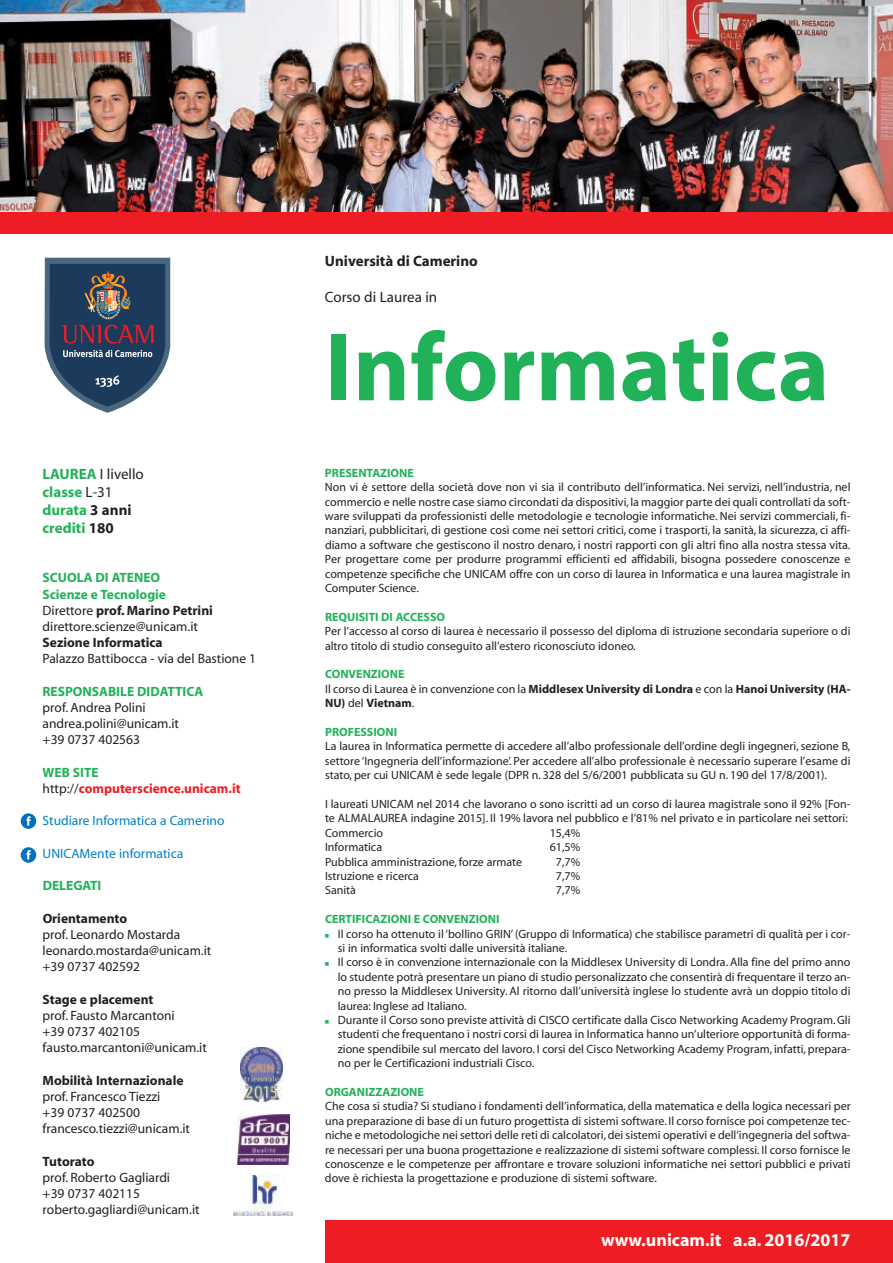
<style>
.page{position:relative;width:893px;height:1263px;background:#fff}
.page>*{position:absolute;margin:0;border:0;box-sizing:border-box;transform-origin:0 0}
.t1{font:700 97.5px "Myriad Pro";color:#21b259}
.t2{font:700 18px "Myriad";color:#fff}
.t3{font:700 15px/18px "Myriad";color:#21b259}
.t4{font:700 15px "Myriad";color:#231f20}
.t5{font:15px "Myriad";color:#231f20}
.t6{font:13.5px/16.2px "Myriad";color:#231f20}
.t7{font:700 13.5px "Myriad";color:#231f20}
.t8{font:13.5px "Myriad";color:#0080c5}
.t9{font:700 13.5px/16.2px "Myriad";color:#ee1d23}
.t10{font:700 13.5px "Myriad";color:#21b259}
.t11{font:12px/14.4px "Myriad";color:#231f20;text-align:justify}
.t12{font:700 12px/14.4px "Myriad";color:#231f20}
.t13{font:700 12px "Myriad";color:#21b259}
.s1{font-weight:400;color:#231f20}
.s2{color:#231f20}
.s3{font-weight:700;color:#21b259}
.s4{font-weight:700}
.s5{color:#21b259}
.s6{font-weight:400}
</style>
<div class="page">
<img style="left:0;top:0;width:893px;height:213px">
<div style="left:325px;top:1220px;width:568px;height:43px;background:#ee1d23"></div>
<div style="left:0;top:213px;width:893px;height:21px;background:#ee1d23"></div>
<img style="left:238px;top:1115px;width:52px;height:49px">
<img style="left:233px;top:1175px;width:60px;height:40px">
<svg style="left:44px;top:257px;width:127px;height:156px;background:#536379"></svg>
<div style="left:21px;top:813px;width:15px;height:16px;background:#0072bc;border-radius:50%"></div>
<svg style="left:26px;top:816px;width:5px;height:10px"></svg>
<img style="left:241px;top:1047px;width:41px;height:54px">
<svg style="left:20px;top:846px;width:16px;height:18px"></svg>
<div style="left:21px;top:847px;width:15px;height:16px;background:#0072bc;border-radius:50%"></div>
<svg style="left:26px;top:850px;width:5px;height:9px"></svg>
<p class="t3" style="left:43px;top:466px;width:103px">LAUREA <span class="s1">I livello </span>classe <span class="s1">L-31 </span>durata <span class="s2">3 anni </span>crediti <span class="s2">180</span></p>
<p class="t6" style="left:43px;top:571px;width:172px"><span class="s3">SCUOLA DI ATENEO<br>Scienze e Tecnologie<br></span>Direttore <span class="s4">prof. Marino Petrini </span>direttore.scienze@unicam.it</p>
<p class="t7" style="left:43px;top:637px;width:122px">Sezione Informatica</p>
<p class="t6" style="left:43px;top:652px;width:215px">Palazzo Battibocca - via del Bastione 1</p>
<p class="t10" style="left:43px;top:686px;width:162px">RESPONSABILE DIDATTICA</p>
<p class="t6" style="left:43px;top:700px;width:138px">prof. Andrea Polini andrea.polini@unicam.it +39 0737 402563</p>
<p class="t9" style="left:43px;top:765px;width:200px"><span class="s5">WEB SITE </span><span class="s1">http://</span>computerscience.unicam.it</p>
<p class="t8" style="left:43px;top:816px;width:183px">Studiare Informatica a Camerino</p>
<p class="t8" style="left:43px;top:848px;width:142px">UNICAMente informatica</p>
<p class="t10" style="left:43px;top:880px;width:60px">DELEGATI</p>
<p class="t7" style="left:43px;top:913px;width:86px">Orientamento</p>
<p class="t6" style="left:43px;top:927px;width:170px">prof. Leonardo Mostarda leonardo.mostarda@unicam.it +39 0737 402592</p>
<p class="t7" style="left:43px;top:994px;width:112px">Stage e placement</p>
<p class="t6" style="left:43px;top:1008px;width:166px">prof. Fausto Marcantoni<br>+39 0737 402105 fausto.marcantoni@unicam.it</p>
<p class="t7" style="left:43px;top:1075px;width:142px">Mobilità Internazionale</p>
<p class="t6" style="left:43px;top:1089px;width:149px">prof. Francesco Tiezzi<br>+39 0737 402500 francesco.tiezzi@unicam.it</p>
<p class="t7" style="left:43px;top:1156px;width:53px">Tutorato</p>
<p class="t6" style="left:43px;top:1170px;width:159px">prof. Roberto Gagliardi<br>+39 0737 402115 roberto.gagliardi@unicam.it</p>
<p class="t4" style="left:325px;top:256px;width:154px">Università di Camerino</p>
<p class="t5" style="left:325px;top:292px;width:114px">Corso di Laurea in</p>
<h1 class="t1" style="left:325px;top:331px;width:506px">Informatica</h1>
<p class="t13" style="left:325px;top:468px;width:90px">PRESENTAZIONE</p>
<p class="t11" style="left:325px;top:481px;width:527px">Non vi è settore della società dove non vi sia il contributo dell’informatica. Nei servizi, nell’industria, nel commercio e nelle nostre case siamo circondati da dispositivi,la maggior parte dei quali controllati da soft&shy;ware sviluppati da professionisti delle metodologie e tecnologie informatiche. Nei servizi commerciali, fi&shy;nanziari, pubblicitari, di gestione così come nei settori critici, come i trasporti, la sanità, la sicurezza, ci affi&shy;diamo a software che gestiscono il nostro denaro, i nostri rapporti con gli altri fino alla nostra stessa vita.<br>Per progettare come per produrre programmi efficienti ed affidabili, bisogna possedere conoscenze e competenze specifiche che UNICAM offre con un corso di laurea in Informatica e una laurea magistrale in Computer Science.</p>
<p class="t13" style="left:325px;top:612px;width:122px">REQUISITI DI ACCESSO</p>
<p class="t11" style="left:325px;top:625px;width:527px">Per l’accesso al corso di laurea è necessario il possesso del diploma di istruzione secondaria superiore o di altro titolo di studio conseguito all’estero riconosciuto idoneo.</p>
<p class="t12" style="left:325px;top:668px;width:527px"><span class="s5">CONVENZIONE<br></span><span class="s6">Il corso di Laurea è in convenzione con la</span> Middlesex University di Londra <span class="s6">e con la</span> Hanoi University (HA-<br>NU) <span class="s6">del</span> Vietnam<span class="s6">.</span></p>
<p class="t13" style="left:325px;top:727px;width:74px">PROFESSIONI</p>
<p class="t11" style="left:325px;top:740px;width:527px">La laurea in Informatica permette di accedere all’albo professionale dell’ordine degli ingegneri, sezione B, settore ‘Ingegneria dell’informazione’. Per accedere all’albo professionale è necessario superare l’esame di stato, per cui UNICAM è sede legale (DPR n. 328 del 5/6/2001 pubblicata su GU n. 190 del 17/8/2001).</p>
<p class="t11" style="left:325px;top:798px;width:527px;text-align:left">I laureati UNICAM nel 2014 che lavorano o sono iscritti ad un corso di laurea magistrale sono il 92% [Fon&shy;te ALMALAUREA indagine 2015]. Il 19% lavora nel pubblico e l’81% nel privato e in particolare nei settori:<br>Commercio</p>
<p class="t11" style="left:550px;top:827px;width:32px">15,4%</p>
<p class="t11" style="left:325px;top:841px;width:59px">Informatica</p>
<p class="t11" style="left:550px;top:841px;width:32px">61,5%</p>
<p class="t11" style="left:325px;top:855px;width:199px">Pubblica amministrazione, forze armate</p>
<p class="t11" style="left:556px;top:855px;width:26px">7,7%</p>
<p class="t11" style="left:325px;top:870px;width:95px">Istruzione e ricerca</p>
<p class="t11" style="left:556px;top:870px;width:26px">7,7%</p>
<p class="t11" style="left:325px;top:884px;width:32px">Sanità</p>
<p class="t11" style="left:556px;top:884px;width:26px">7,7%</p>
<p class="t13" style="left:325px;top:915px;width:176px">CERTIFICAZIONI E CONVENZIONI</p>
<p class="t11" style="left:338px;top:927px;width:514px;text-indent:-13px"><span class="s5">■</span> Il corso ha ottenuto il ‘bollino GRIN’(Gruppo di Informatica) che stabilisce parametri di qualità per i cor&shy;si in informatica svolti dalle università italiane.</p>
<p class="t11" style="left:338px;top:956px;width:514px;text-indent:-13px"><span class="s5">■</span> Il corso è in convenzione internazionale con la Middlesex University di Londra. Alla fine del primo anno lo studente potrà presentare un piano di studio personalizzato che consentirà di frequentare il terzo an&shy;no presso la Middlesex University. Al ritorno dall’università inglese lo studente avrà un doppio titolo di laurea: Inglese ad Italiano.</p>
<p class="t11" style="left:338px;top:1014px;width:514px;text-indent:-13px"><span class="s5">■</span> Durante il Corso sono previste attività di CISCO certificate dalla Cisco Networking Academy Program.Gli studenti che frequentano i nostri corsi di laurea in Informatica hanno un’ulteriore opportunità di forma&shy;zione spendibile sul mercato del lavoro. I corsi del Cisco Networking Academy Program, infatti, prepara&shy;no per le Certificazioni industriali Cisco.</p>
<p class="t13" style="left:325px;top:1087px;width:100px">ORGANIZZAZIONE</p>
<p class="t11" style="left:325px;top:1100px;width:527px">Che cosa si studia? Si studiano i fondamenti dell’informatica, della matematica e della logica necessari per una preparazione di base di un futuro progettista di sistemi software. Il corso fornisce poi competenze tec&shy;niche e metodologiche nei settori delle reti di calcolatori,dei sistemi operativi e dell’ingegneria del softwa&shy;re necessari per una buona progettazione e realizzazione di sistemi software complessi. Il corso fornisce le conoscenze e le competenze per affrontare e trovare soluzioni informatiche nei settori pubblici e privati dove è richiesta la progettazione e produzione di sistemi software.</p>
<h2 class="t2" style="left:601px;top:1233px;width:251px">www.unicam.it a.a. 2016/2017</h2>
</div>
